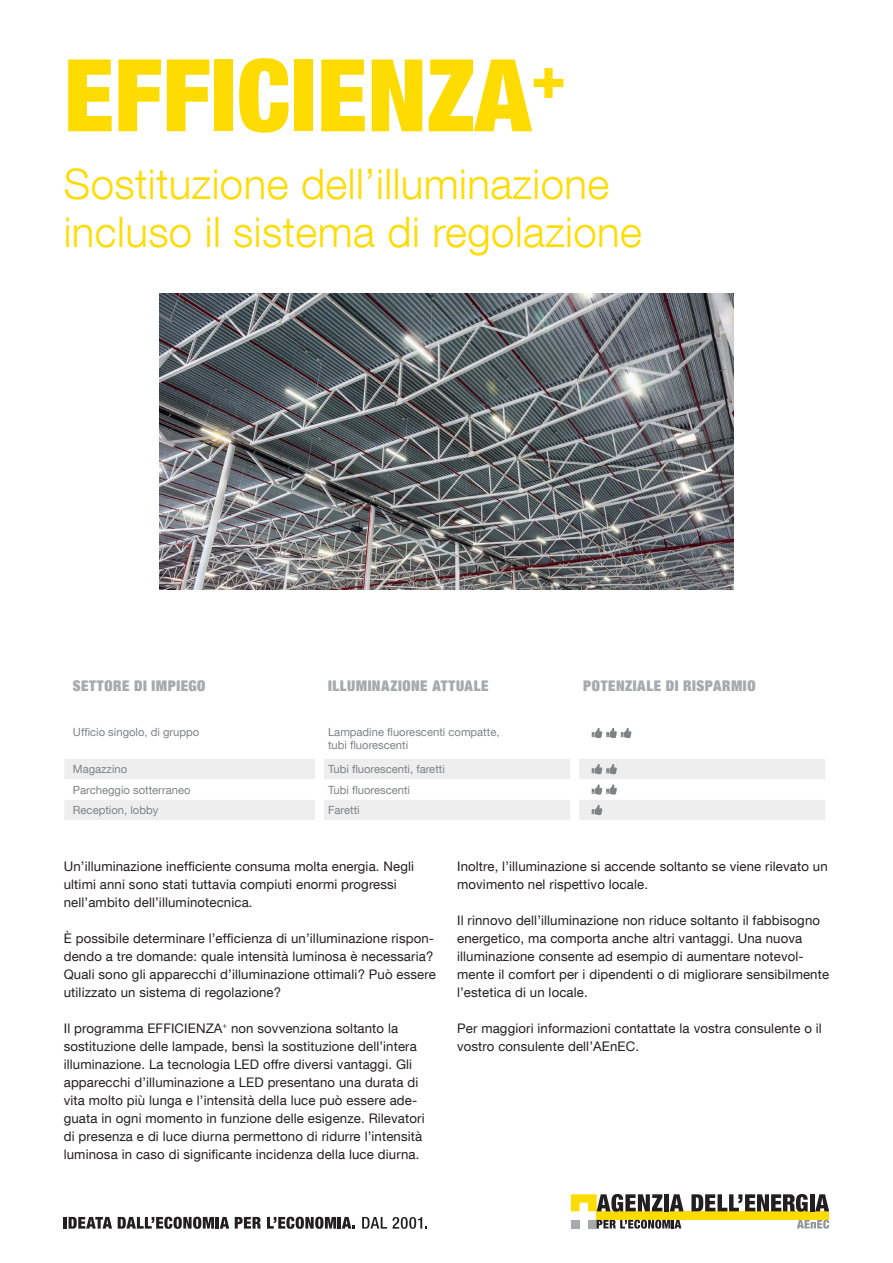
<style>
.page{position:relative;width:893px;height:1263px;background:#fff}
.page>*{position:absolute;margin:0;border:0;box-sizing:border-box;transform-origin:0 0}
.t1{font:900 condensed 100.5px "Helvetica Neue LT Com";color:#ffdc01}
.t2{font:300 42px/48px "Helvetica Neue LT Com";letter-spacing:.01em;color:#ffdc01}
.t3{font:900 condensed 14.7px "Helvetica Neue LT Com";letter-spacing:.035em;color:#a8a9ad}
.t4{font:13.2px/18px "Helvetica Neue LT Com";letter-spacing:.01em;color:#231f20}
.t5{font:11.25px/13.5px "Helvetica Neue LT Com";color:#808285}
</style>
<div class="page">
<img style="left:159px;top:294px;width:575px;height:295px">
<div style="left:64px;top:759px;width:761px;height:61px;background:#eeeeef"></div>
<div style="left:315px;top:759px;width:9px;height:20px;background:#fff"></div>
<div style="left:315px;top:800px;width:9px;height:20px;background:#fff"></div>
<div style="left:570px;top:759px;width:9px;height:20px;background:#fff"></div>
<div style="left:570px;top:800px;width:9px;height:20px;background:#fff"></div>
<svg style="left:592px;top:728px;width:39px;height:10px"></svg>
<svg style="left:64px;top:764px;width:761px;height:51px"></svg>
<div style="left:597px;top:1211px;width:232px;height:9px;background:#ffdc01"></div>
<div style="left:571px;top:1220px;width:8px;height:8px;background:#a8a9ad"></div>
<div style="left:588px;top:1220px;width:9px;height:8px;background:#a8a9ad"></div>
<svg style="left:597px;top:1220px;width:84px;height:9px"></svg>
<svg style="left:797px;top:1220px;width:32px;height:9px"></svg>
<svg style="left:571px;top:1194px;width:91px;height:18px"></svg>
<div style="left:664px;top:1194px;width:5px;height:17px;background:#231f20"></div>
<svg style="left:670px;top:1194px;width:14px;height:17px"></svg>
<svg style="left:691px;top:1194px;width:117px;height:18px"></svg>
<hr style="left:810px;top:1194px;width:4px;height:17px;background:#231f20">
<svg style="left:815px;top:1194px;width:14px;height:17px"></svg>
<svg style="left:64px;top:1217px;width:48px;height:11px"></svg>
<svg style="left:118px;top:1217px;width:111px;height:12px"></svg>
<svg style="left:235px;top:1217px;width:26px;height:11px"></svg>
<svg style="left:267px;top:1217px;width:88px;height:12px"></svg>
<svg style="left:362px;top:1217px;width:65px;height:12px"></svg>
<h1 class="t1" style="left:64px;top:36px;width:504px">EFFICIENZA<sup>+</sup></h1>
<h2 class="t2" style="left:64px;top:159px;width:580px">Sostituzione dell’illuminazione incluso il sistema di regolazione</h2>
<p class="t3" style="left:73px;top:676px;width:134px">SETTORE DI IMPIEGO</p>
<p class="t3" style="left:328px;top:676px;width:162px">ILLUMINAZIONE ATTUALE</p>
<p class="t3" style="left:583px;top:676px;width:174px">POTENZIALE DI RISPARMIO</p>
<p class="t5" style="left:73px;top:725px;width:128px">Ufficio singolo, di gruppo</p>
<p class="t5" style="left:328px;top:725px;width:173px">Lampadine fluorescenti compatte, tubi fluorescenti</p>
<p class="t5" style="left:73px;top:762px;width:56px">Magazzino</p>
<p class="t5" style="left:328px;top:762px;width:118px">Tubi fluorescenti, faretti</p>
<p class="t5" style="left:73px;top:782px;width:119px">Parcheggio sotterraneo</p>
<p class="t5" style="left:328px;top:782px;width:84px">Tubi fluorescenti</p>
<p class="t5" style="left:73px;top:803px;width:87px">Reception, lobby</p>
<p class="t5" style="left:328px;top:803px;width:33px">Faretti</p>
<p class="t4" style="left:64px;top:857px;width:352px">Un’illuminazione inefficiente consuma molta energia. Negli ultimi anni sono stati tuttavia compiuti enormi progressi nell’ambito dell’illuminotecnica.</p>
<p class="t4" style="left:64px;top:929px;width:374px">È possibile determinare l’efficienza di un’illuminazione rispon&shy;dendo a tre domande: quale intensità luminosa è necessaria?<br>Quali sono gli apparecchi d’illuminazione ottimali? Può essere utilizzato un sistema di regolazione?</p>
<p class="t4" style="left:64px;top:1019px;width:362px">Il programma EFFICIENZA<sup>+</sup> non sovvenziona soltanto la sostituzione delle lampade, bensì la sostituzione dell’intera illuminazione. La tecnologia LED offre diversi vantaggi. Gli apparecchi d’illuminazione a LED presentano una durata di vita molto più lunga e l’intensità della luce può essere ade&shy;guata in ogni momento in funzione delle esigenze. Rilevatori di presenza e di luce diurna permettono di ridurre l’intensità luminosa in caso di significante incidenza della luce diurna.</p>
<p class="t4" style="left:457px;top:857px;width:372px">Inoltre, l’illuminazione si accende soltanto se viene rilevato un movimento nel rispettivo locale.</p>
<p class="t4" style="left:457px;top:911px;width:374px">Il rinnovo dell’illuminazione non riduce soltanto il fabbisogno energetico, ma comporta anche altri vantaggi. Una nuova illuminazione consente ad esempio di aumentare notevol&shy;mente il comfort per i dipendenti o di migliorare sensibilmente l’estetica di un locale.</p>
<p class="t4" style="left:457px;top:1019px;width:366px">Per maggiori informazioni contattate la vostra consulente o il vostro consulente dell’AEnEC.</p>
</div>
